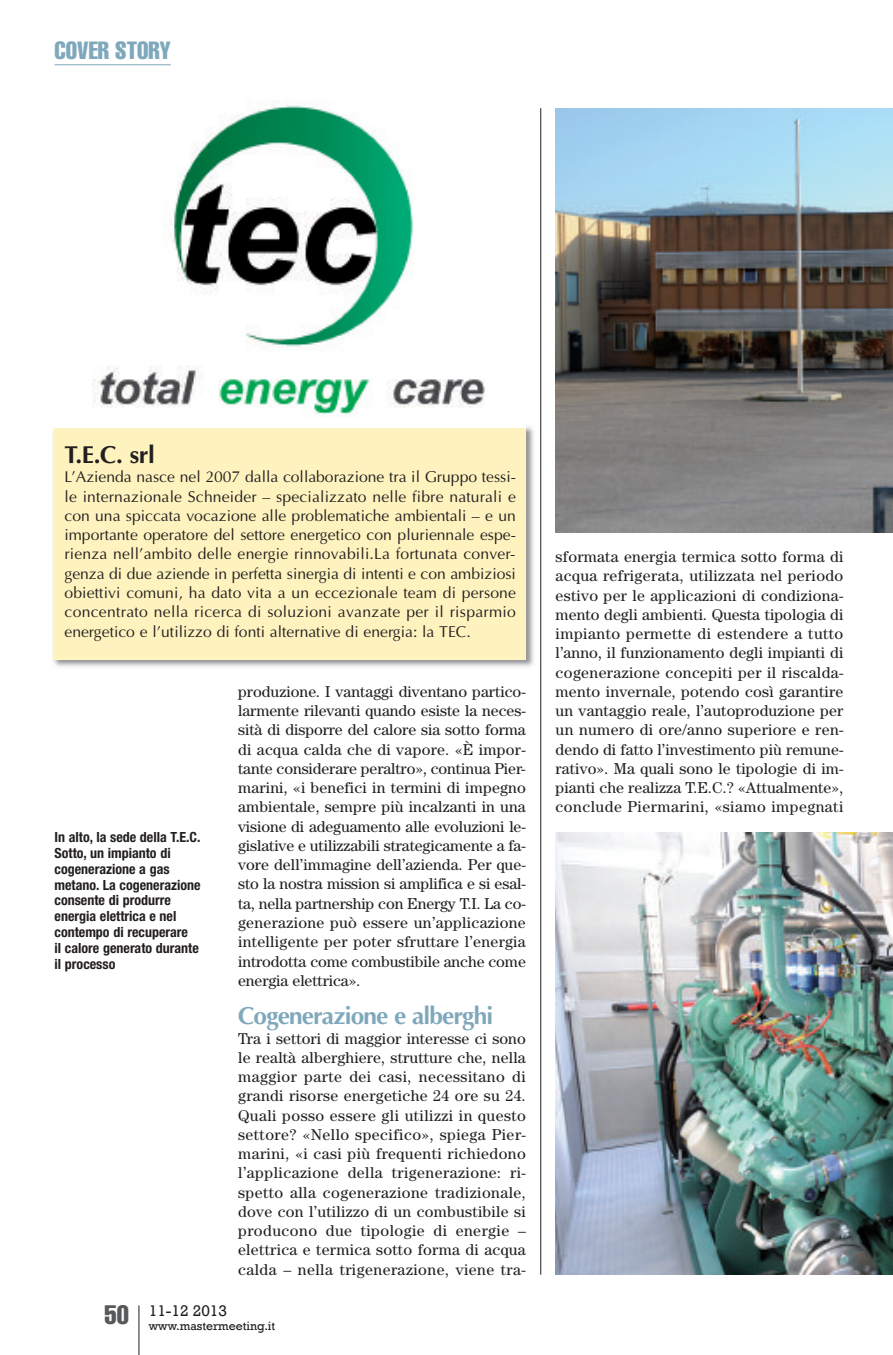
<style>
.page{position:relative;width:893px;height:1355px;background:#fff}
.page>*{position:absolute;margin:0;border:0;box-sizing:border-box;transform-origin:0 0}
.t1{font:700 24.5px "Optima";letter-spacing:-.035em;color:#7fa8bc}
.t2{font:extra-condensed 24.5px "Helvetica";color:#7fa8bc}
.t3{font:700 24.5px "Optima";color:#231f20}
.t4{font:15.75px/19.2px "Century";letter-spacing:.02em;color:#231f20;text-align:justify}
.t5{font:15.75px/19.2px "Optima";color:#231f20;text-align:justify}
.t6{font:15.75px "Rockwell";color:#231f20}
.t7{font:700 condensed 14px/15.8px "Helvetica Neue";color:#231f20}
.t8{font:12.25px "Rockwell";color:#231f20}
</style>
<div class="page">
<hr style="left:138px;top:1305px;width:1px;height:49px;background:#231f20">
<hr style="left:55px;top:64px;width:116px;height:1px;background:#7fa8bc">
<hr style="left:540px;top:108px;width:1px;height:1166px;background:#231f20">
<img style="left:53px;top:426px;width:481px;height:241px">
<div style="left:55px;top:428px;width:471px;height:231px;background:#fef3be"></div>
<div style="left:55px;top:89px;width:471px;height:339px;background:#fff"></div>
<img style="left:93px;top:101px;width:392px;height:315px">
<img style="left:556px;top:108px;width:337px;height:425px">
<img style="left:556px;top:832px;width:337px;height:442px">
<h1 class="t2" style="left:55px;top:42px;width:118px">COVER STORY</h1>
<h1 class="t3" style="left:64px;top:440px;width:92px">T.E.C. srl</h1>
<p class="t5" style="left:64px;top:467px;width:453px">L’Azienda nasce nel 2007 dalla collaborazione tra il Gruppo tessi&shy;le internazionale Schneider – specializzato nelle fibre naturali e con una spiccata vocazione alle problematiche ambientali – e un importante operatore del settore energetico con pluriennale espe&shy;rienza nell’ambito delle energie rinnovabili.La fortunata conver&shy;genza di due aziende in perfetta sinergia di intenti e con ambiziosi obiettivi comuni, ha dato vita a un eccezionale team di persone concentrato nella ricerca di soluzioni avanzate per il risparmio energetico e l’utilizzo di fonti alternative di energia: la TEC.</p>
<p class="t7" style="left:55px;top:830px;width:148px">In alto, la sede della T.E.C.<br>Sotto, un impianto di cogenerazione a gas metano. La cogenerazione consente di produrre energia elettrica e nel contempo di recuperare<br>il calore generato durante il processo</p>
<p class="t4" style="left:238px;top:683px;width:289px">produzione. I vantaggi diventano partico&shy;larmente rilevanti quando esiste la neces&shy;sità di disporre del calore sia sotto forma di acqua calda che di vapore. «È impor&shy;tante considerare peraltro», continua Pier&shy;marini, «i benefici in termini di impegno ambientale, sempre più incalzanti in una visione di adeguamento alle evoluzioni le&shy;gislative e utilizzabili strategicamente a fa&shy;vore dell’immagine dell’azienda. Per que&shy;sto la nostra mission si amplifica e si esal&shy;ta, nella partnership con Energy T.I. La co&shy;generazione può essere un’applicazione intelligente per poter sfruttare l’energia introdotta come combustibile anche come energia elettrica».</p>
<h1 class="t1" style="left:238px;top:1001px;width:257px">Cogenerazione e alberghi</h1>
<p class="t4" style="left:238px;top:1029px;width:289px">Tra i settori di maggior interesse ci sono le realtà alberghiere, strutture che, nella maggior parte dei casi, necessitano di grandi risorse energetiche 24 ore su 24.<br>Quali posso essere gli utilizzi in questo settore? «Nello specifico», spiega Pier&shy;marini, «i casi più frequenti richiedono l’applicazione della trigenerazione: ri&shy;spetto alla cogenerazione tradizionale, dove con l’utilizzo di un combustibile si producono due tipologie di energie – elettrica e termica sotto forma di acqua calda – nella trigenerazione, viene tra-</p>
<p class="t8" style="left:105px;top:1318px;width:172px"><sup>50</sup> www.mastermeeting.it</p>
<p class="t6" style="left:149px;top:1300px;width:80px">11-12 2013</p>
<p class="t4" style="left:556px;top:548px;width:289px">sformata energia termica sotto forma di acqua refrigerata, utilizzata nel periodo estivo per le applicazioni di condiziona&shy;mento degli ambienti. Questa tipologia di impianto permette di estendere a tutto l’anno, il funzionamento degli impianti di cogenerazione concepiti per il riscalda&shy;mento invernale, potendo così garantire un vantaggio reale, l’autoproduzione per un numero di ore/anno superiore e ren&shy;dendo di fatto l’investimento più remune&shy;rativo». Ma quali sono le tipologie di im&shy;pianti che realizza T.E.C.? «Attualmente», conclude Piermarini, «siamo impegnati</p>
</div>
